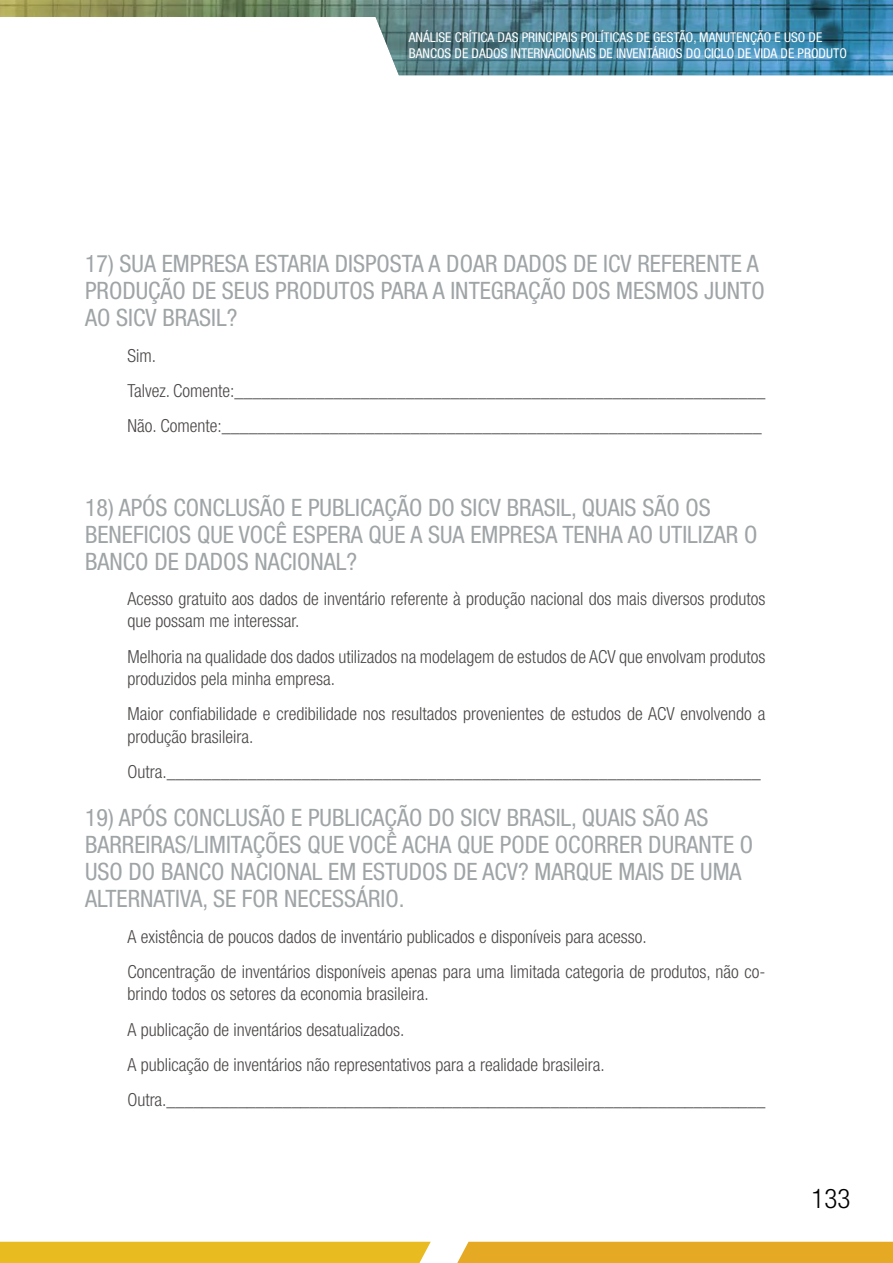
<style>
.page{position:relative;width:893px;height:1263px;background:#fff}
.page>*{position:absolute;margin:0;border:0;box-sizing:border-box;transform-origin:0 0}
.t1{font:300 condensed 27px "Helvetica Neue LT Std";color:#000}
.t2{font:condensed 24px/27px "Helvetica Neue LT Std";color:#9fa4a6}
.t3{font:300 condensed 18px/35.2px "Helvetica Neue LT Std";color:#4b4847}
.t4{font:condensed 13.5px/16.2px "Helvetica Neue LT Std";color:#fff}
</style>
<div class="page">
<img style="left:0;top:0;width:893px;height:75px">
<div style="left:457px;top:1242px;width:436px;height:21px;background:#e5a923"></div>
<div style="left:0;top:1242px;width:431px;height:21px;background:#e8bb20"></div>
<p class="t4" style="left:409px;top:29px;width:440px">ANÁLISE CRÍTICA DAS PRINCIPAIS POLÍTICAS DE GESTÃO, MANUTENÇÃO E USO DE<br>BANCOS DE DADOS INTERNACIONAIS DE INVENTÁRIOS DO CICLO DE VIDA DE PRODUTO</p>
<h2 class="t2" style="left:85px;top:250px;width:681px">17) SUA EMPRESA ESTARIA DISPOSTA A DOAR DADOS DE ICV REFERENTE A<br>PRODUÇÃO DE SEUS PRODUTOS PARA A INTEGRAÇÃO DOS MESMOS JUNTO<br>AO SICV BRASIL?</h2>
<p class="t3" style="left:128px;top:337px;width:639px">Sim.<br>Talvez. Comente:___________________________________________________________<br>Não. Comente:____________________________________________________________</p>
<h2 class="t2" style="left:85px;top:493px;width:674px">18) APÓS CONCLUSÃO E PUBLICAÇÃO DO SICV BRASIL, QUAIS SÃO OS<br>BENEFICIOS QUE VOCÊ ESPERA QUE A SUA EMPRESA TENHA AO UTILIZAR O<br>BANCO DE DADOS NACIONAL?</h2>
<p class="t3" style="left:128px;top:587px;width:639px;line-height:22.5px">Acesso gratuito aos dados de inventário referente à produção nacional dos mais diversos produtos que possam me interessar.</p>
<p class="t3" style="left:128px;top:645px;width:639px;line-height:22.5px">Melhoria na qualidade dos dados utilizados na modelagem de estudos de ACV que envolvam produtos produzidos pela minha empresa.</p>
<p class="t3" style="left:128px;top:703px;width:639px;line-height:22.5px">Maior confiabilidade e credibilidade nos resultados provenientes de estudos de ACV envolvendo a produção brasileira.</p>
<p class="t3" style="left:128px;top:754px;width:635px">Outra.__________________________________________________________________</p>
<h2 class="t2" style="left:85px;top:804px;width:670px">19) APÓS CONCLUSÃO E PUBLICAÇÃO DO SICV BRASIL, QUAIS SÃO AS BARREIRAS/LIMITAÇÕES QUE VOCÊ ACHA QUE PODE OCORRER DURANTE O USO DO BANCO NACIONAL EM ESTUDOS DE ACV? MARQUE MAIS DE UMA ALTERNATIVA, SE FOR NECESSÁRIO.</h2>
<p class="t3" style="left:128px;top:918px;width:639px">A existência de poucos dados de inventário publicados e disponíveis para acesso.<br>Concentração de inventários disponíveis apenas para uma limitada categoria de produtos, não co-</p>
<p class="t3" style="left:128px;top:976px;width:639px">brindo todos os setores da economia brasileira.<br>A publicação de inventários desatualizados.<br>A publicação de inventários não representativos para a realidade brasileira.<br>Outra.___________________________________________________________________</p>
<h1 class="t1" style="left:812px;top:1182px;width:40px">133</h1>
</div>
